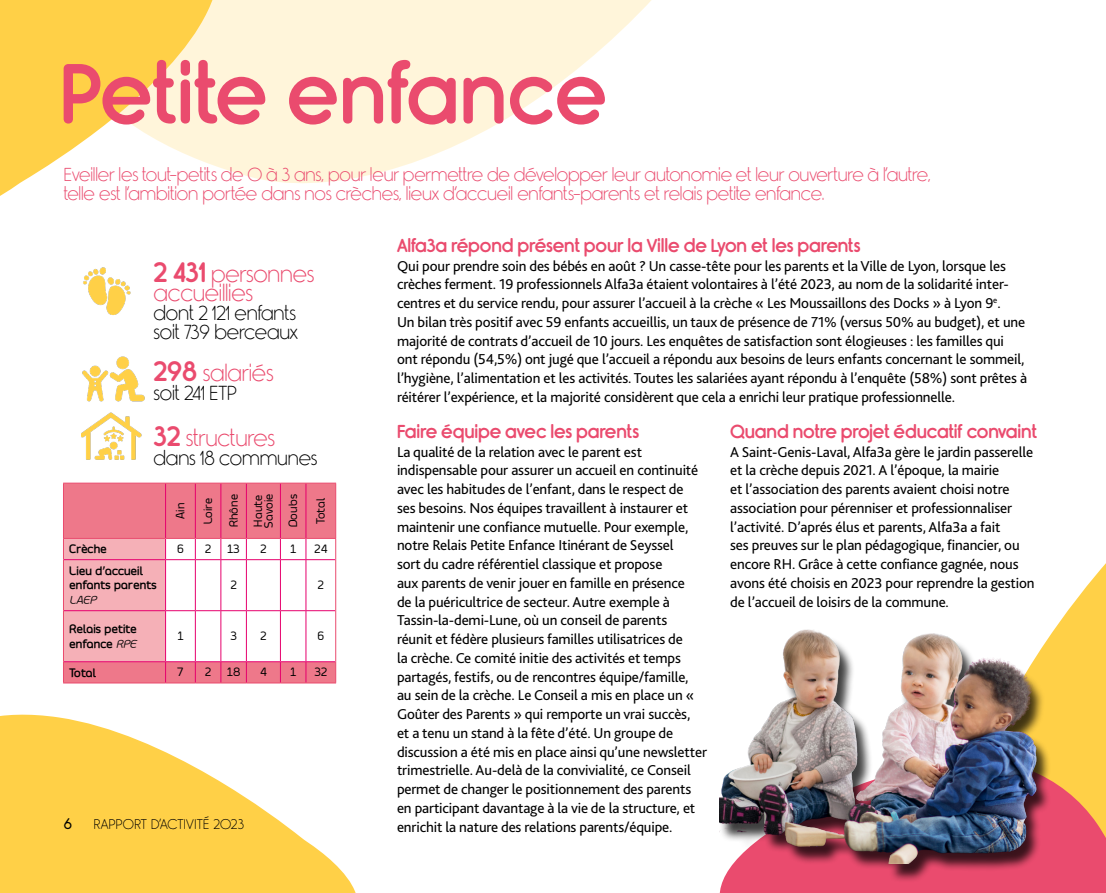
<style>
.page{position:relative;width:1106px;height:893px;background:#fff}
.page>*{position:absolute;margin:0;border:0;box-sizing:border-box;transform-origin:0 0}
.t1{font:22.5px/18.8px "Rimouski Lt";letter-spacing:-.01em;color:#ea4b6e}
.t2{font:19.5px/18.8px "Rimouski Lt";letter-spacing:-.01em;color:#000}
.t3{font:18px/18.8px "Rimouski Lt";letter-spacing:-.01em;color:#ea4b6e}
.t4{font:18px "Rimouski Sb";letter-spacing:-.01em;color:#ea4b6e}
.t5{font:15px/18.8px "Bliss";letter-spacing:-.01em;color:#000}
.t6{font:15px "Rimouski Rg";color:#000}
.t7{font:13.5px "Rimouski Lt";letter-spacing:.03em;color:#000}
.t8{font:700 12px/14.4px "Smoolthan";color:#000}
.t9{font:12px/25px "Smoolthan";color:#000}
.t10{font:italic 100 12px "Smoolthan";color:#000}
.s1{font-family:"Rimouski Sb";font-size:27px}
.s2{font-weight:100;font-style:italic}
</style>
<div class="page">
<svg style="left:0;top:714px;width:356px;height:179px;fill:#ffd047"></svg>
<img style="left:83px;top:267px;width:48px;height:48px">
<svg style="left:250px;top:0;width:401px;height:183px;fill:#fff5da"></svg>
<svg style="left:0;top:0;width:250px;height:196px;fill:#ffd047"></svg>
<svg style="left:1054px;top:563px;width:52px;height:187px;fill:#ffd047"></svg>
<svg style="left:719px;top:750px;width:387px;height:143px;background:#e66"></svg>
<svg style="left:64px;top:60px;width:541px;height:65px;background:#f7b3a7"></svg>
<div style="left:64px;top:484px;width:271px;height:54px;background:#ee788a"></div>
<hr style="left:165px;top:483px;width:1px;height:55px;background:#e6006d">
<hr style="left:195px;top:483px;width:1px;height:55px;background:#e6006d">
<hr style="left:220px;top:483px;width:1px;height:55px;background:#e6006d">
<hr style="left:246px;top:483px;width:1px;height:55px;background:#e6006d">
<hr style="left:280px;top:483px;width:1px;height:55px;background:#e6006d">
<hr style="left:305px;top:483px;width:1px;height:55px;background:#e6006d">
<hr style="left:63px;top:483px;width:103px;height:1px;background:#ea4b6e">
<hr style="left:63px;top:483px;width:1px;height:55px;background:#ea4b6e">
<svg style="left:166px;top:483px;width:80px;height:1px"></svg>
<hr style="left:246px;top:483px;width:34px;height:1px;background:#ea4b6e">
<svg style="left:280px;top:483px;width:26px;height:1px"></svg>
<hr style="left:306px;top:483px;width:30px;height:1px;background:#ea4b6e">
<hr style="left:335px;top:483px;width:1px;height:55px;background:#ea4b6e">
<svg style="left:63px;top:538px;width:273px;height:146px"></svg>
<hr style="left:306px;top:683px;width:30px;height:1px;background:#ea4b6e">
<div style="left:718px;top:633px;width:333px;height:249px;background:#000;opacity:.75"></div>
<img style="left:719px;top:629px;width:365px;height:234px">
<img style="left:82px;top:356px;width:62px;height:46px">
<img style="left:81px;top:413px;width:61px;height:47px">
<p class="t3" style="left:64px;top:165px;width:868px">Eveiller les tout-petits de 0 à 3 ans, pour leur permettre de développer leur autonomie et leur ouverture à l’autre, telle est l’ambition portée dans nos crèches, lieux d’accueil enfants-parents et relais petite enfance.</p>
<h1 class="t1" style="left:154px;top:265px;width:162px"><span class="s1">2 431</span> personnes accueillies</h1>
<h2 class="t2" style="left:154px;top:304px;width:146px">dont 2 121 enfants soit 739 berceaux</h2>
<h1 class="t1" style="left:154px;top:364px;width:121px"><span class="s1">298</span> salariés</h1>
<h2 class="t2" style="left:154px;top:384px;width:85px">soit 241 ETP</h2>
<h1 class="t1" style="left:154px;top:429px;width:123px"><span class="s1">32</span> structures</h1>
<h2 class="t2" style="left:154px;top:449px;width:165px">dans 18 communes</h2>
<p class="t9" style="left:168px;top:519px;width:18px;rotate:-90deg">Ain</p>
<p class="t9" style="left:196px;top:527px;width:35px;rotate:-90deg">Loire<br>Rhône<br>Haute</p>
<p class="t9" style="left:257px;top:528px;width:35px;line-height:24.5px;rotate:-90deg">Savoie<br>Doubs</p>
<p class="t9" style="left:308px;top:524px;width:27px;rotate:-90deg">Total</p>
<p class="t8" style="left:69px;top:542px;width:39px">Crèche</p>
<p class="t9" style="left:177px;top:537px;width:9px">6</p>
<p class="t9" style="left:205px;top:537px;width:8px">2</p>
<p class="t9" style="left:227px;top:537px;width:14px">13</p>
<p class="t9" style="left:260px;top:537px;width:8px">2</p>
<p class="t9" style="left:290px;top:537px;width:7px">1</p>
<p class="t9" style="left:314px;top:537px;width:15px">24</p>
<p class="t8" style="left:69px;top:564px;width:89px">Lieu d’accueil enfants parents</p>
<p class="t10" style="left:69px;top:593px;width:28px">LAEP</p>
<p class="t9" style="left:230px;top:573px;width:8px">2</p>
<p class="t9" style="left:317px;top:573px;width:8px">2</p>
<p class="t8" style="left:69px;top:622px;width:69px">Relais petite enfance <span class="s2">RPE</span></p>
<p class="t9" style="left:178px;top:624px;width:7px">1</p>
<p class="t9" style="left:230px;top:624px;width:8px">3</p>
<p class="t9" style="left:260px;top:624px;width:8px">2</p>
<p class="t9" style="left:317px;top:624px;width:9px">6</p>
<p class="t8" style="left:69px;top:666px;width:28px">Total</p>
<p class="t9" style="left:178px;top:660px;width:7px">7</p>
<p class="t9" style="left:205px;top:660px;width:8px">2</p>
<p class="t9" style="left:227px;top:660px;width:15px">18</p>
<p class="t9" style="left:260px;top:660px;width:8px">4</p>
<p class="t9" style="left:290px;top:660px;width:7px">1</p>
<p class="t9" style="left:314px;top:660px;width:15px">32</p>
<p class="t6" style="left:64px;top:815px;width:10px">6</p>
<p class="t7" style="left:94px;top:816px;width:152px">RAPPORT D’ACTIVITÉ 2023</p>
<p class="t4" style="left:397px;top:235px;width:465px">Alfa3a répond présent pour la Ville de Lyon et les parents</p>
<p class="t5" style="left:397px;top:256px;width:631px">Qui pour prendre soin des bébés en août ? Un casse-tête pour les parents et la Ville de Lyon, lorsque les crèches ferment. 19 professionnels Alfa3a étaient volontaires à l’été 2023, au nom de la solidarité inter&shy;centres et du service rendu, pour assurer l’accueil à la crèche « Les Moussaillons des Docks » à Lyon 9<sup>e</sup>.<br>Un bilan très positif avec 59 enfants accueillis, un taux de présence de 71% (versus 50% au budget), et une majorité de contrats d’accueil de 10 jours. Les enquêtes de satisfaction sont élogieuses : les familles qui ont répondu (54,5%) ont jugé que l’accueil a répondu aux besoins de leurs enfants concernant le sommeil, l’hygiène, l’alimentation et les activités. Toutes les salariées ayant répondu à l’enquête (58%) sont prêtes à réitérer l’expérience, et la majorité considèrent que cela a enrichi leur pratique professionnelle.</p>
<p class="t4" style="left:397px;top:421px;width:244px">Faire équipe avec les parents</p>
<p class="t5" style="left:397px;top:442px;width:311px">La qualité de la relation avec le parent est indispensable pour assurer un accueil en continuité avec les habitudes de l’enfant, dans le respect de<br>ses besoins. Nos équipes travaillent à instaurer et maintenir une confiance mutuelle. Pour exemple, notre Relais Petite Enfance Itinérant de Seyssel<br>sort du cadre référentiel classique et propose<br>aux parents de venir jouer en famille en présence<br>de la puéricultrice de secteur. Autre exemple à Tassin-la-demi-Lune, où un conseil de parents<br>réunit et fédère plusieurs familles utilisatrices de<br>la crèche. Ce comité initie des activités et temps partagés, festifs, ou de rencontres équipe/famille, au sein de la crèche. Le Conseil a mis en place un « Goûter des Parents » qui remporte un vrai succès,<br>et a tenu un stand à la fête d’été. Un groupe de discussion a été mis en place ainsi qu’une newsletter trimestrielle. Au-delà de la convivialité, ce Conseil permet de changer le positionnement des parents en participant davantage à la vie de la structure, et enrichit la nature des relations parents/équipe.</p>
<p class="t4" style="left:730px;top:421px;width:308px">Quand notre projet éducatif convaint</p>
<p class="t5" style="left:730px;top:442px;width:306px">A Saint-Genis-Laval, Alfa3a gère le jardin passerelle et la crèche depuis 2021. A l’époque, la mairie<br>et l’association des parents avaient choisi notre association pour pérenniser et professionnaliser l’activité. D’aprés élus et parents, Alfa3a a fait<br>ses preuves sur le plan pédagogique, financier, ou encore RH. Grâce à cette confiance gagnée, nous avons été choisis en 2023 pour reprendre la gestion de l’accueil de loisirs de la commune.</p>
</div>
